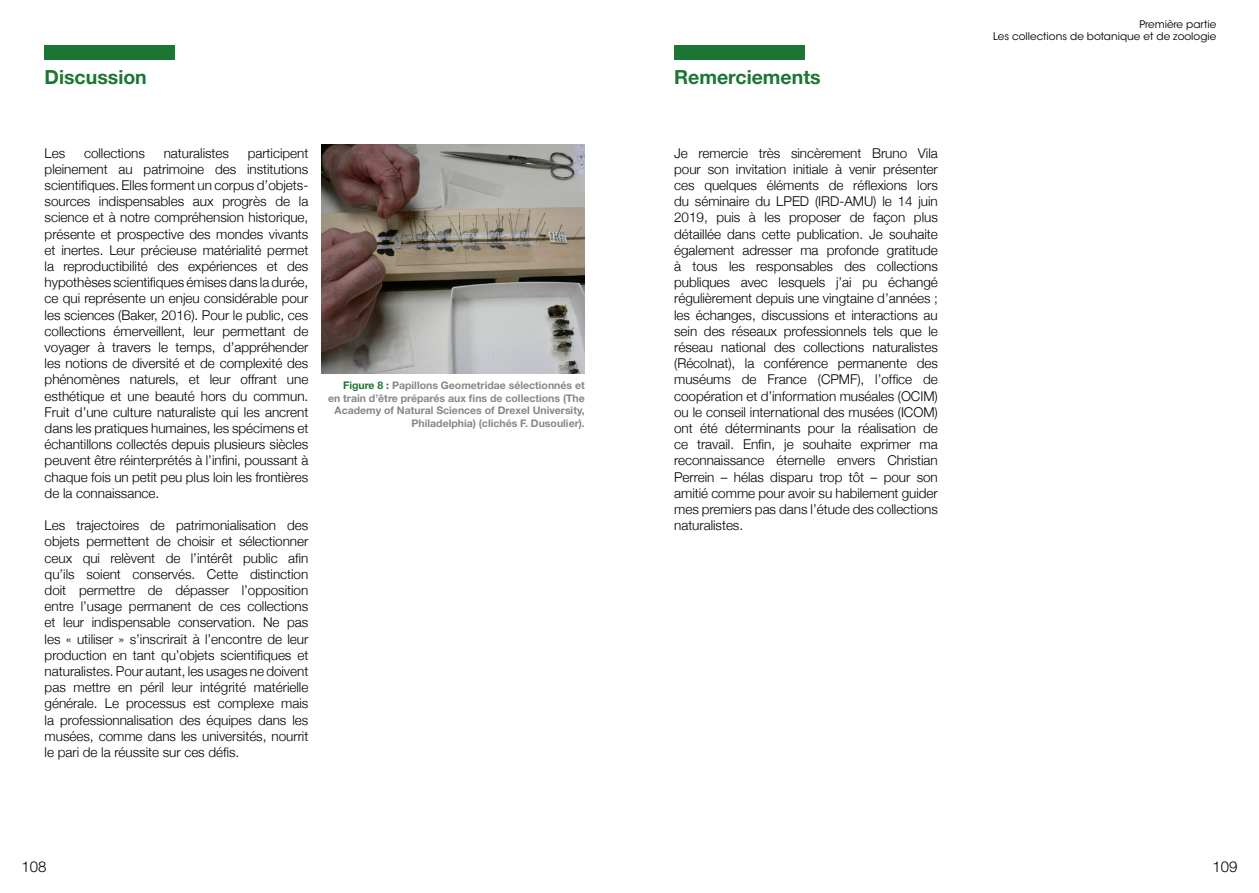
<style>
.page{position:relative;width:1259px;height:893px;background:#fff}
.page>*{position:absolute;margin:0;border:0;box-sizing:border-box;transform-origin:0 0}
.t1{font:700 19.5px "Helvetica Neue LT Std";color:#1d7533}
.t2{font:300 15px "Helvetica Neue LT Std";color:#000}
.t3{font:300 13.5px/16.2px "Helvetica Neue";letter-spacing:-.005em;color:#000;text-align:justify}
.t4{font:700 10.5px/12.6px "Helvetica Neue LT Std";color:#878787;text-align:right}
.t5{font:10.5px/12.6px "ITC Avant Garde Std";color:#000;text-align:right}
.s1{color:#1d7533}
</style>
<div class="page">
<div style="left:45px;top:45px;width:130px;height:15px;background:#1d7533"></div>
<div style="left:674px;top:45px;width:130px;height:15px;background:#1d7533"></div>
<img style="left:321px;top:145px;width:264px;height:228px">
<h1 class="t1" style="left:45px;top:65px;width:104px">Discussion</h1>
<h1 class="t1" style="left:674px;top:65px;width:148px">Remerciements</h1>
<p class="t3" style="left:45px;top:144px;width:265px;text-indent:203px">participent pleinement au patrimoine des institutions scientifiques. Elles forment un corpus d’objets&shy;sources indispensables aux progrès de la science et à notre compréhension historique, présente et prospective des mondes vivants et inertes. Leur précieuse matérialité permet la reproductibilité des expériences et des hypothèses scientifiques émises dans la durée, ce qui représente un enjeu considérable pour les sciences (Baker, 2016). Pour le public, ces collections émerveillent, leur permettant de voyager à travers le temps, d’appréhender les notions de diversité et de complexité des phénomènes naturels, et leur offrant une esthétique et une beauté hors du commun.<br>Fruit d’une culture naturaliste qui les ancrent dans les pratiques humaines, les spécimens et échantillons collectés depuis plusieurs siècles peuvent être réinterprétés à l’infini, poussant à chaque fois un petit peu plus loin les frontières de la connaissance.</p>
<p class="t3" style="left:45px;top:517px;width:265px">Les trajectoires de patrimonialisation des objets permettent de choisir et sélectionner ceux qui relèvent de l’intérêt public afin qu’ils soient conservés. Cette distinction doit permettre de dépasser l’opposition entre l’usage permanent de ces collections et leur indispensable conservation. Ne pas les « utiliser » s’inscrirait à l’encontre de leur production en tant qu’objets scientifiques et naturalistes. Pour autant, les usages ne doivent pas mettre en péril leur intégrité matérielle générale. Le processus est complexe mais la professionnalisation des équipes dans les musées, comme dans les universités, nourrit le pari de la réussite sur ces défis.</p>
<p class="t3" style="left:45px;top:144px;width:22px">Les</p>
<p class="t3" style="left:84px;top:144px;width:62px">collections</p>
<p class="t3" style="left:164px;top:144px;width:67px">naturalistes</p>
<p class="t4" style="left:328px;top:379px;width:258px"><span class="s1">Figure 8 :</span> Papillons Geometridae sélectionnés et<br>en train d’être préparés aux fins de collections (The Academy of Natural Sciences of Drexel University, Philadelphia) (clichés F. Dusoulier).</p>
<p class="t3" style="left:674px;top:144px;width:265px">Je remercie très sincèrement Bruno Vila pour son invitation initiale à venir présenter ces quelques éléments de réflexions lors du séminaire du LPED (IRD-AMU) le 14 juin 2019, puis à les proposer de façon plus détaillée dans cette publication. Je souhaite également adresser ma profonde gratitude à tous les responsables des collections publiques avec lesquels j’ai pu échangé régulièrement depuis une vingtaine d’années ; les échanges, discussions et interactions au sein des réseaux professionnels tels que le réseau national des collections naturalistes (Récolnat), la conférence permanente des muséums de France (CPMF), l’office de coopération et d’information muséales (OCIM) ou le conseil international des musées (ICOM) ont été déterminants pour la réalisation de ce travail. Enfin, je souhaite exprimer ma reconnaissance éternelle envers Christian Perrein – hélas disparu trop tôt – pour son amitié comme pour avoir su habilement guider mes premiers pas dans l’étude des collections naturalistes.</p>
<p class="t5" style="left:993px;top:18px;width:225px">Première partie<br>Les collections de botanique et de zoologie</p>
<p class="t2" style="left:22px;top:857px;width:27px">108</p>
<p class="t2" style="left:1212px;top:857px;width:27px">109</p>
</div>
